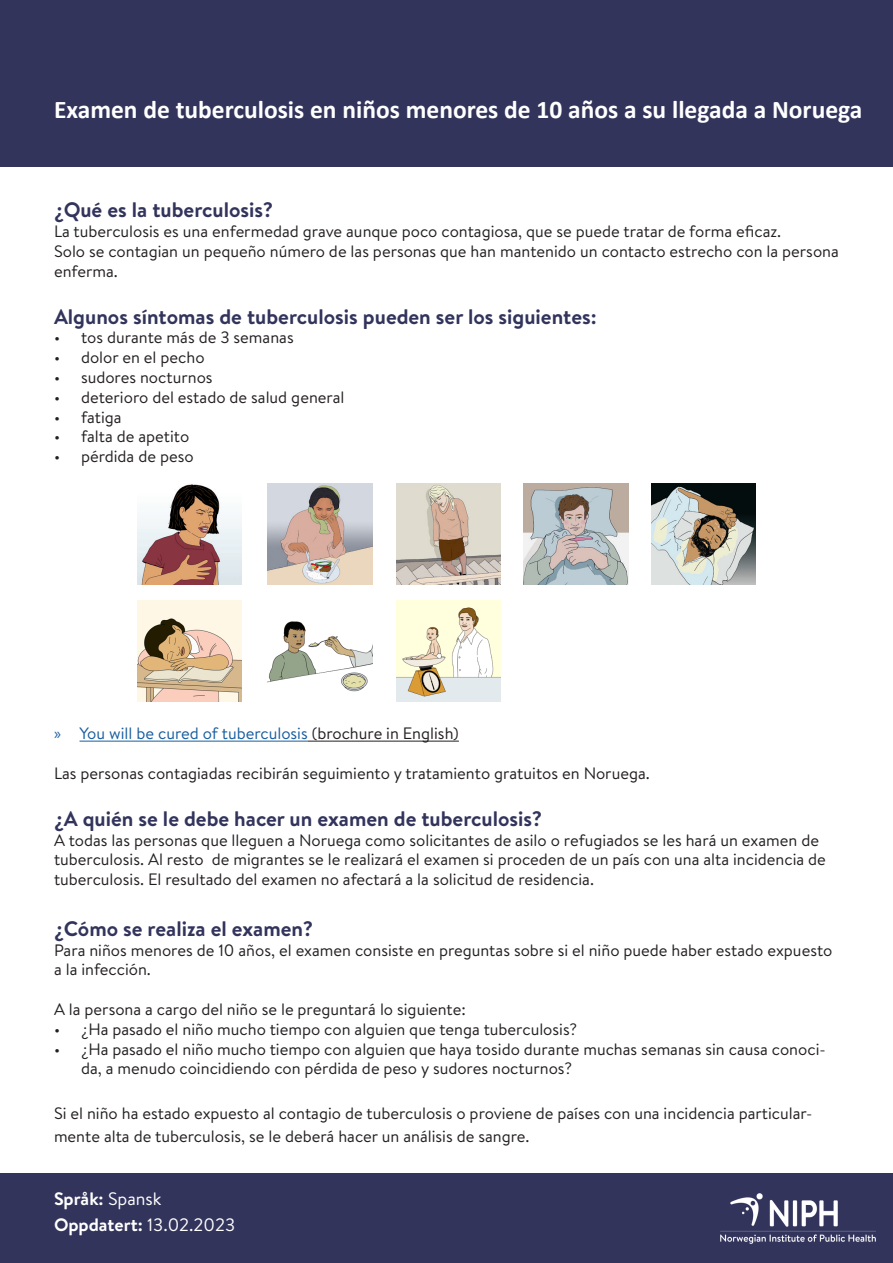
<style>
.page{position:relative;width:893px;height:1263px;background:#fff}
.page>*{position:absolute;margin:0;border:0;box-sizing:border-box;transform-origin:0 0}
.t1{font:700 25.5px "Calibri";color:#fff}
.Underoverskrift{font:700 21px "Brandon Text";color:#32345c}
.t2{font:700 18px "Brandon Text";color:#fff}
.Brødtekst{font:16.5px/19.8px "Brandon Text";color:#231f20}
.t3{font:16.5px "Brandon Text";color:#175d9e}
.s1{font-family:"Myriad Pro"}
.s2{color:#231f20}
.s3{font-weight:400}
</style>
<div class="page">
<hr style="left:80px;top:741px;width:228px;height:1px;background:#175d9e">
<hr style="left:308px;top:741px;width:151px;height:1px;background:#231f20">
<div style="left:0;top:0;width:893px;height:167px;background:#32345c"></div>
<div style="left:0;top:1174px;width:893px;height:89px;background:#32345c"></div>
<img style="left:721px;top:1193px;width:154px;height:50px">
<img style="left:137px;top:484px;width:105px;height:101px">
<img style="left:268px;top:484px;width:104px;height:101px">
<img style="left:396px;top:484px;width:105px;height:101px">
<img style="left:524px;top:484px;width:104px;height:101px">
<img style="left:651px;top:484px;width:105px;height:101px">
<img style="left:137px;top:601px;width:105px;height:101px">
<img style="left:268px;top:621px;width:104px;height:71px">
<img style="left:396px;top:601px;width:105px;height:101px">
<h2 class="t1" style="left:54px;top:92px;width:810px">Examen de tuberculosis en niños menores de 10 años a su llegada a Noruega</h2>
<h3 class="Underoverskrift" style="left:54px;top:195px;width:221px">¿Qué es la tuberculosis?</h3>
<p class="Brødtekst" style="left:54px;top:221px;width:729px">La tuberculosis es una enfermedad grave aunque poco contagiosa, que se puede tratar de forma eficaz.</p>
<p class="Brødtekst" style="left:54px;top:241px;width:786px">Solo se contagian un pequeño número de las personas que han mantenido un contacto estrecho con la persona enferma.</p>
<h3 class="Underoverskrift" style="left:54px;top:302px;width:544px">Algunos síntomas de tuberculosis pueden ser los siguientes:</h3>
<p class="Brødtekst" style="left:54px;top:327px;width:241px">• tos durante más de 3 semanas</p>
<p class="Brødtekst" style="left:54px;top:347px;width:152px">• dolor en el pecho</p>
<p class="Brødtekst" style="left:54px;top:367px;width:160px">• sudores nocturnos</p>
<p class="Brødtekst" style="left:54px;top:387px;width:292px">• deterioro del estado de salud general</p>
<p class="Brødtekst" style="left:54px;top:406px;width:69px">• fatiga</p>
<p class="Brødtekst" style="left:54px;top:426px;width:137px">• falta de apetito</p>
<p class="Brødtekst" style="left:54px;top:446px;width:141px">• pérdida de peso</p>
<p class="t3" style="left:54px;top:722px;width:406px"><span class="s1">»</span> You will be cured of tuberculosis <span class="s2">(brochure in English)</span></p>
<p class="Brødtekst" style="left:54px;top:763px;width:597px">Las personas contagiadas recibirán seguimiento y tratamiento gratuitos en Noruega.</p>
<h3 class="Underoverskrift" style="left:54px;top:804px;width:490px">¿A quién se le debe hacer un examen de tuberculosis?</h3>
<p class="Brødtekst" style="left:54px;top:829px;width:773px">A todas las personas que lleguen a Noruega como solicitantes de asilo o refugiados se les hará un examen de tuberculosis. Al resto de migrantes se le realizará el examen si proceden de un país con una alta incidencia de tuberculosis. El resultado del examen no afectará a la solicitud de residencia.</p>
<h3 class="Underoverskrift" style="left:54px;top:914px;width:261px">¿Cómo se realiza el examen?</h3>
<p class="Brødtekst" style="left:54px;top:939px;width:780px">Para niños menores de 10 años, el examen consiste en preguntas sobre si el niño puede haber estado expuesto a la infección.</p>
<p class="Brødtekst" style="left:54px;top:999px;width:413px">A la persona a cargo del niño se le preguntará lo siguiente:</p>
<p class="Brødtekst" style="left:54px;top:1018px;width:525px">• ¿Ha pasado el niño mucho tiempo con alguien que tenga tuberculosis?</p>
<p class="Brødtekst" style="left:81px;top:1038px;width:746px;text-indent:-27px">• ¿Ha pasado el niño mucho tiempo con alguien que haya tosido durante muchas semanas sin causa conoci&shy;da, a menudo coincidiendo con pérdida de peso y sudores nocturnos?</p>
<p class="Brødtekst" style="left:54px;top:1102px;width:760px;line-height:22.5px">Si el niño ha estado expuesto al contagio de tuberculosis o proviene de países con una incidencia particular&shy;mente alta de tuberculosis, se le deberá hacer un análisis de sangre.</p>
<p class="t2" style="left:54px;top:1186px;width:109px">Språk: <span class="s3">Spansk</span></p>
<p class="t2" style="left:54px;top:1212px;width:183px">Oppdatert: <span class="s3">13.02.2023</span></p>
</div>
